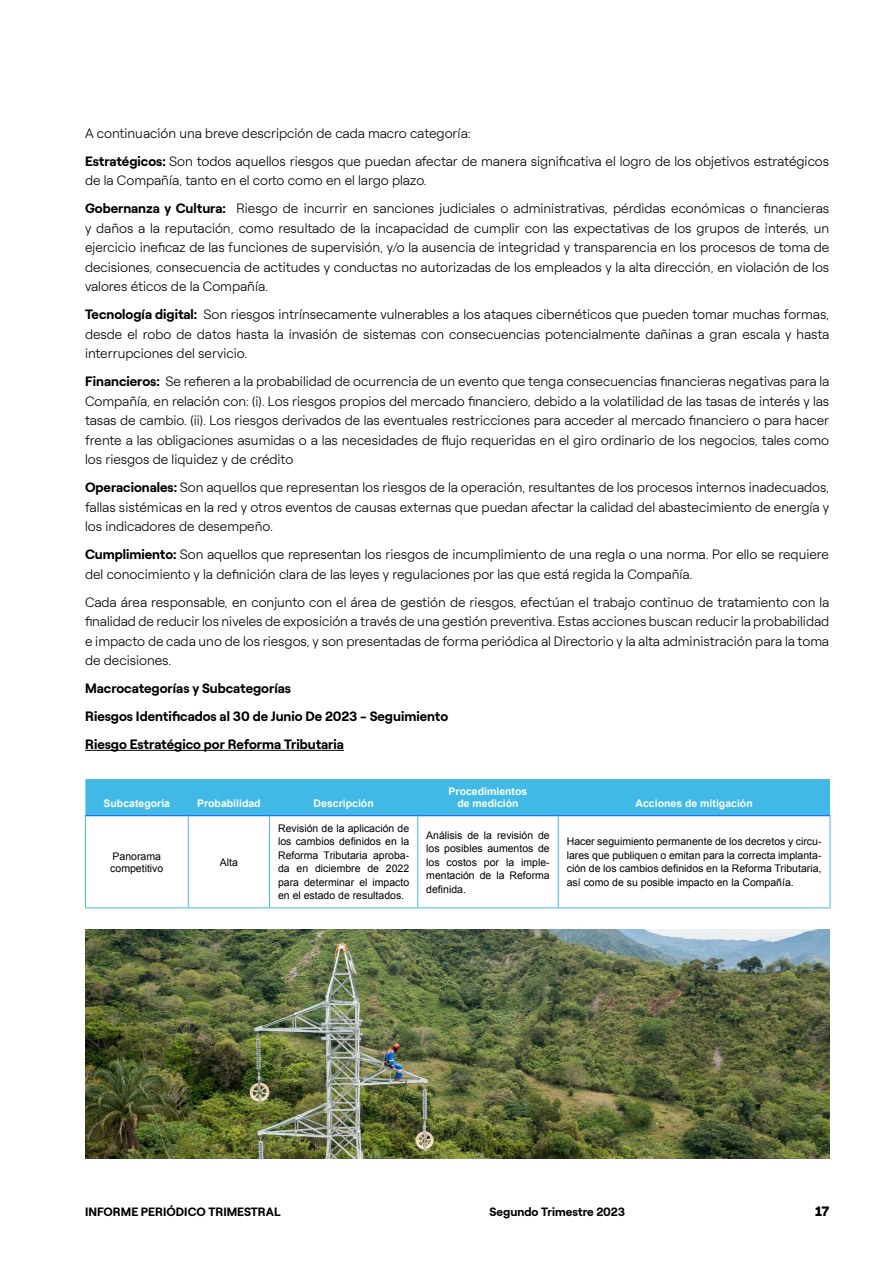
<style>
.page{position:relative;width:893px;height:1263px;background:#fff}
.page>*{position:absolute;margin:0;border:0;box-sizing:border-box;transform-origin:0 0}
.TESTO_GIUSTIFICATO{font:300 13.5px/19.5px "Roobert ENEL";color:#000;text-align:justify}
.TESTO_GIUSTIFICATO-2{font:700 13.5px "Roobert ENEL";color:#000}
.t1{font:900 13.5px "Roobert ENEL";color:#000}
.t2{font:700 12px "Roobert ENEL";color:#000}
._3_corpo_tabella{font:10.5px/13.5px "Arial";color:#000;text-align:justify}
._1_intestazione_tabe{font:700 10.5px "Arial";color:#fff}
._3_corpo_tabella_izq{font:10.5px/12px "Arial";color:#000}
.s1{font-weight:700}
</style>
<div class="page">
<hr style="left:85px;top:750px;width:259px;height:1px;background:#000">
<div style="left:85px;top:779px;width:745px;height:36px;background:#41b9e6"></div>
<hr style="left:188px;top:815px;width:82px;height:1px;background:#0555fa">
<hr style="left:188px;top:907px;width:82px;height:1px;background:#41b9e6">
<hr style="left:270px;top:815px;width:148px;height:1px;background:#0555fa">
<hr style="left:269px;top:816px;width:1px;height:91px;background:#41b9e6">
<hr style="left:270px;top:907px;width:148px;height:1px;background:#41b9e6">
<hr style="left:418px;top:815px;width:140px;height:1px;background:#0555fa">
<hr style="left:417px;top:816px;width:1px;height:91px;background:#41b9e6">
<hr style="left:418px;top:907px;width:140px;height:1px;background:#41b9e6">
<hr style="left:558px;top:815px;width:272px;height:1px;background:#0555fa">
<hr style="left:558px;top:816px;width:1px;height:91px;background:#41b9e6">
<hr style="left:830px;top:816px;width:1px;height:91px;background:#41b9e6">
<hr style="left:558px;top:907px;width:272px;height:1px;background:#41b9e6">
<hr style="left:85px;top:815px;width:103px;height:1px;background:#0555fa">
<hr style="left:85px;top:816px;width:1px;height:91px;background:#41b9e6">
<hr style="left:188px;top:816px;width:1px;height:91px;background:#41b9e6">
<hr style="left:85px;top:907px;width:103px;height:1px;background:#41b9e6">
<img style="left:85px;top:930px;width:744px;height:228px">
<p class="TESTO_GIUSTIFICATO" style="left:85px;top:122px;width:387px">A continuación una breve descripción de cada macro categoría:</p>
<p class="TESTO_GIUSTIFICATO" style="left:85px;top:150px;width:746px"><span class="s1">Estratégicos:</span> Son todos aquellos riesgos que puedan afectar de manera significativa el logro de los objetivos estratégicos de la Compañía, tanto en el corto como en el largo plazo.</p>
<p class="TESTO_GIUSTIFICATO" style="left:85px;top:198px;width:746px"><span class="s1">Gobernanza y Cultura:</span> Riesgo de incurrir en sanciones judiciales o administrativas, pérdidas económicas o financieras y daños a la reputación, como resultado de la incapacidad de cumplir con las expectativas de los grupos de interés, un ejercicio ineficaz de las funciones de supervisión, y/o la ausencia de integridad y transparencia en los procesos de toma de decisiones, consecuencia de actitudes y conductas no autorizadas de los empleados y la alta dirección, en violación de los valores éticos de la Compañía.</p>
<p class="TESTO_GIUSTIFICATO" style="left:85px;top:304px;width:746px"><span class="s1">Tecnología digital:</span> Son riesgos intrínsecamente vulnerables a los ataques cibernéticos que pueden tomar muchas formas, desde el robo de datos hasta la invasión de sistemas con consecuencias potencialmente dañinas a gran escala y hasta interrupciones del servicio.</p>
<p class="TESTO_GIUSTIFICATO" style="left:85px;top:371px;width:746px"><span class="s1">Financieros:</span> Se refieren a la probabilidad de ocurrencia de un evento que tenga consecuencias financieras negativas para la Compañía, en relación con: (i). Los riesgos propios del mercado financiero, debido a la volatilidad de las tasas de interés y las tasas de cambio. (ii). Los riesgos derivados de las eventuales restricciones para acceder al mercado financiero o para hacer frente a las obligaciones asumidas o a las necesidades de flujo requeridas en el giro ordinario de los negocios, tales como los riesgos de liquidez y de crédito</p>
<p class="TESTO_GIUSTIFICATO" style="left:85px;top:477px;width:746px"><span class="s1">Operacionales:</span> Son aquellos que representan los riesgos de la operación, resultantes de los procesos internos inadecuados, fallas sistémicas en la red y otros eventos de causas externas que puedan afectar la calidad del abastecimiento de energía y los indicadores de desempeño.</p>
<p class="TESTO_GIUSTIFICATO" style="left:85px;top:544px;width:746px"><span class="s1">Cumplimiento:</span> Son aquellos que representan los riesgos de incumplimiento de una regla o una norma. Por ello se requiere del conocimiento y la definición clara de las leyes y regulaciones por las que está regida la Compañía.</p>
<p class="TESTO_GIUSTIFICATO" style="left:85px;top:591px;width:746px">Cada área responsable, en conjunto con el área de gestión de riesgos, efectúan el trabajo continuo de tratamiento con la finalidad de reducir los niveles de exposición a través de una gestión preventiva. Estas acciones buscan reducir la probabilidad e impacto de cada uno de los riesgos, y son presentadas de forma periódica al Directorio y la alta administración para la toma de decisiones.</p>
<p class="TESTO_GIUSTIFICATO-2" style="left:85px;top:678px;width:208px">Macrocategorías y Subcategorías</p>
<p class="TESTO_GIUSTIFICATO-2" style="left:85px;top:706px;width:365px">Riesgos Identificados al 30 de Junio De 2023 - Seguimiento</p>
<p class="TESTO_GIUSTIFICATO-2" style="left:85px;top:734px;width:260px">Riesgo Estratégico por Reforma Tributaria</p>
<p class="_1_intestazione_tabe" style="left:104px;top:797px;width:68px">Subcategoría</p>
<p class="_1_intestazione_tabe" style="left:197px;top:797px;width:65px">Probabilidad</p>
<p class="_1_intestazione_tabe" style="left:314px;top:797px;width:62px">Descripción</p>
<p class="_1_intestazione_tabe" style="left:449px;top:785px;width:80px">Procedimientos</p>
<p class="_1_intestazione_tabe" style="left:457px;top:797px;width:63px">de medición</p>
<p class="_1_intestazione_tabe" style="left:635px;top:797px;width:119px">Acciones de mitigación</p>
<p class="_3_corpo_tabella_izq" style="left:110px;top:850px;width:55px">Panorama competitivo</p>
<p class="_3_corpo_tabella" style="left:220px;top:855px;width:20px">Alta</p>
<p class="_3_corpo_tabella" style="left:278px;top:821px;width:133px">Revisión de la aplicación de los cambios definidos en la Reforma Tributaria aproba&shy;da en diciembre de 2022 para determinar el impacto en el estado de resultados.</p>
<p class="_3_corpo_tabella" style="left:426px;top:828px;width:125px">Análisis de la revisión de los posibles aumentos de los costos por la imple&shy;mentación de la Reforma definida.</p>
<p class="_3_corpo_tabella" style="left:567px;top:835px;width:256px">Hacer seguimiento permanente de los decretos y circu&shy;lares que publiquen o emitan para la correcta implanta&shy;ción de los cambios definidos en la Reforma Tributaria, así como de su posible impacto en la Compañía.</p>
<p class="t2" style="left:85px;top:1203px;width:197px">INFORME PERIÓDICO TRIMESTRAL</p>
<p class="t2" style="left:490px;top:1203px;width:137px">Segundo Trimestre 2023</p>
<p class="t1" style="left:815px;top:1201px;width:16px">17</p>
</div>
